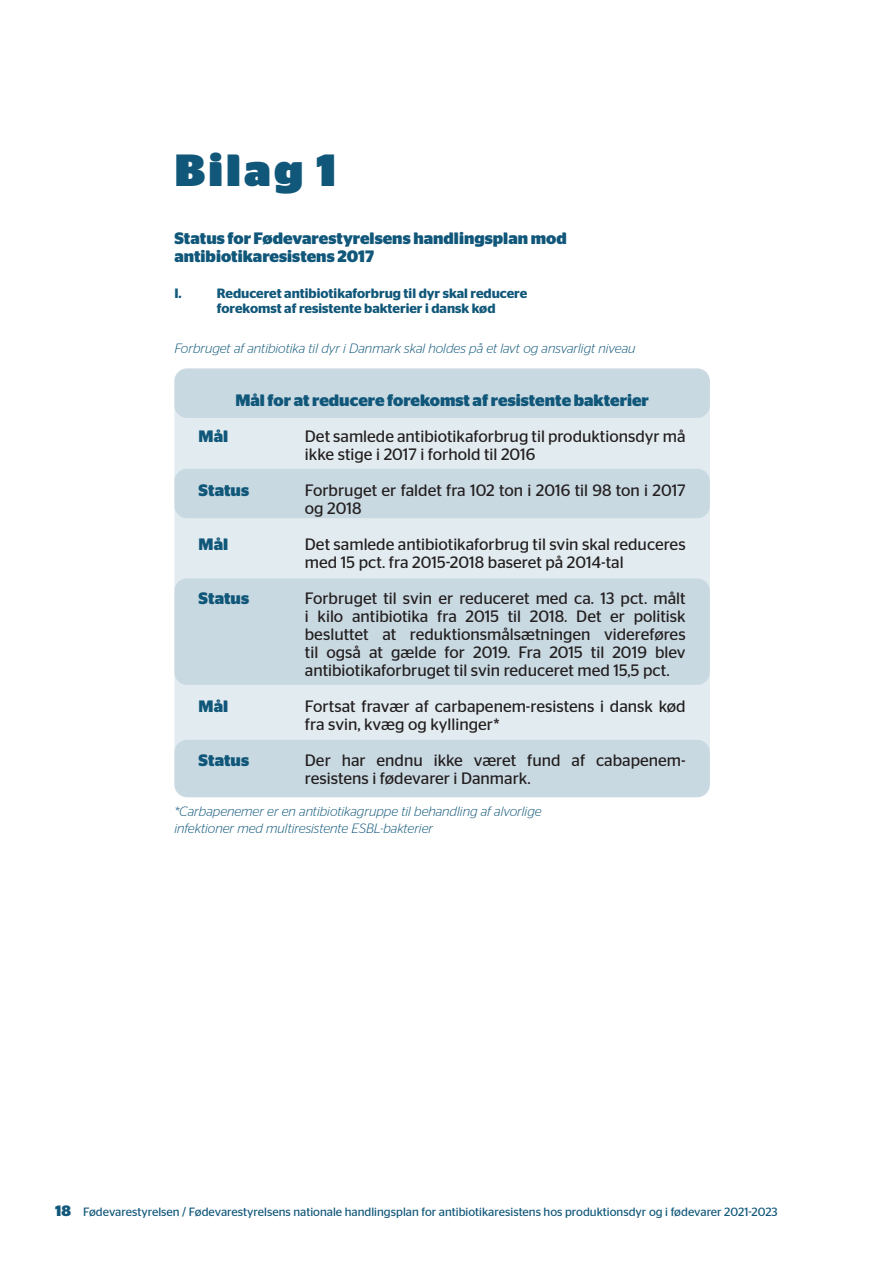
<style>
.page{position:relative;width:893px;height:1263px;background:#fff}
.page>*{position:absolute;margin:0;border:0;box-sizing:border-box;transform-origin:0 0}
.Rubrik{font:900 45px "Stag Sans";letter-spacing:.07em;color:#10577a}
.Brød{font:16.5px/18px "Stag Sans";color:#231f20}
.underrubrik{font:700 16.5px/18px "Stag Sans";color:#10577a}
.mål_og_indsats{font:700 16.5px "Stag Sans";color:#10577a}
.Brød-2{font:700 16.5px "Stag Sans";color:#10577a}
.tekst_skema{font:italic 300 13.5px/16.5px "Stag Sans";color:#10577a}
.underrubrik_bilag{font:600 13.5px/15px "Stag Sans";color:#10577a}
.t1{font:12px "Stag Sans";color:#10577a}
.s1{font-weight:700;font-size:15px}
</style>
<div class="page">
<div style="left:174px;top:368px;width:536px;height:429px;background:#e2ebef;border-radius:13px"></div>
<div style="left:174px;top:368px;width:536px;height:50px;background:#c9d9e1;border-radius:13px"></div>
<div style="left:174px;top:469px;width:536px;height:49px;background:#c9d9e1;border-radius:13px"></div>
<div style="left:174px;top:578px;width:536px;height:107px;background:#c9d9e1;border-radius:13px"></div>
<div style="left:174px;top:740px;width:536px;height:57px;background:#c9d9e1;border-radius:13px"></div>
<h2 class="Rubrik" style="left:174px;top:144px;width:163px">Bilag 1</h2>
<h3 class="underrubrik" style="left:174px;top:229px;width:394px">Status for Fødevarestyrelsens handlingsplan mod antibiotikaresistens 2017</h3>
<p class="underrubrik_bilag" style="left:174px;top:286px;width:9px">I.</p>
<p class="underrubrik_bilag" style="left:217px;top:286px;width:312px">Reduceret antibiotikaforbrug til dyr skal reducere forekomst af resistente bakterier i dansk kød</p>
<p class="tekst_skema" style="left:174px;top:339px;width:463px">Forbruget af antibiotika til dyr i Danmark skal holdes på et lavt og ansvarligt niveau</p>
<p class="mål_og_indsats" style="left:235px;top:391px;width:415px">Mål for at reducere forekomst af resistente bakterier</p>
<p class="Brød-2" style="left:199px;top:427px;width:31px">Mål</p>
<p class="Brød" style="left:305px;top:427px;width:382px">Det samlede antibiotikaforbrug til produktionsdyr må ikke stige i 2017 i forhold til 2016</p>
<p class="Brød-2" style="left:199px;top:481px;width:52px">Status</p>
<p class="Brød" style="left:305px;top:481px;width:382px">Forbruget er faldet fra 102 ton i 2016 til 98 ton i 2017 og 2018</p>
<p class="Brød-2" style="left:199px;top:535px;width:31px">Mål</p>
<p class="Brød" style="left:305px;top:535px;width:382px">Det samlede antibiotikaforbrug til svin skal reduceres med 15 pct. fra 2015-2018 baseret på 2014-tal</p>
<p class="Brød-2" style="left:199px;top:589px;width:52px">Status</p>
<p class="Brød" style="left:305px;top:589px;width:382px;text-align:justify">Forbruget til svin er reduceret med ca. 13 pct. målt i kilo antibiotika fra 2015 til 2018. Det er politisk besluttet at reduktionsmålsætningen videreføres til også at gælde for 2019. Fra 2015 til 2019 blev antibiotikaforbruget til svin reduceret med 15,5 pct.</p>
<p class="Brød-2" style="left:199px;top:697px;width:31px">Mål</p>
<p class="Brød" style="left:305px;top:697px;width:382px">Fortsat fravær af carbapenem-resistens i dansk kød fra svin, kvæg og kyllinger*</p>
<p class="Brød-2" style="left:199px;top:751px;width:52px">Status</p>
<p class="Brød" style="left:305px;top:751px;width:382px">Der har endnu ikke været fund af cabapenem&shy;resistens i fødevarer i Danmark.</p>
<p class="tekst_skema" style="left:174px;top:803px;width:369px">*Carbapenemer er en antibiotikagruppe til behandling af alvorlige infektioner med multiresistente ESBL-bakterier</p>
<p class="t1" style="left:55px;top:1205px;width:724px"><span class="s1">18</span> Fødevarestyrelsen / Fødevarestyrelsens nationale handlingsplan for antibiotikaresistens hos produktionsdyr og i fødevarer 2021-2023</p>
</div>
